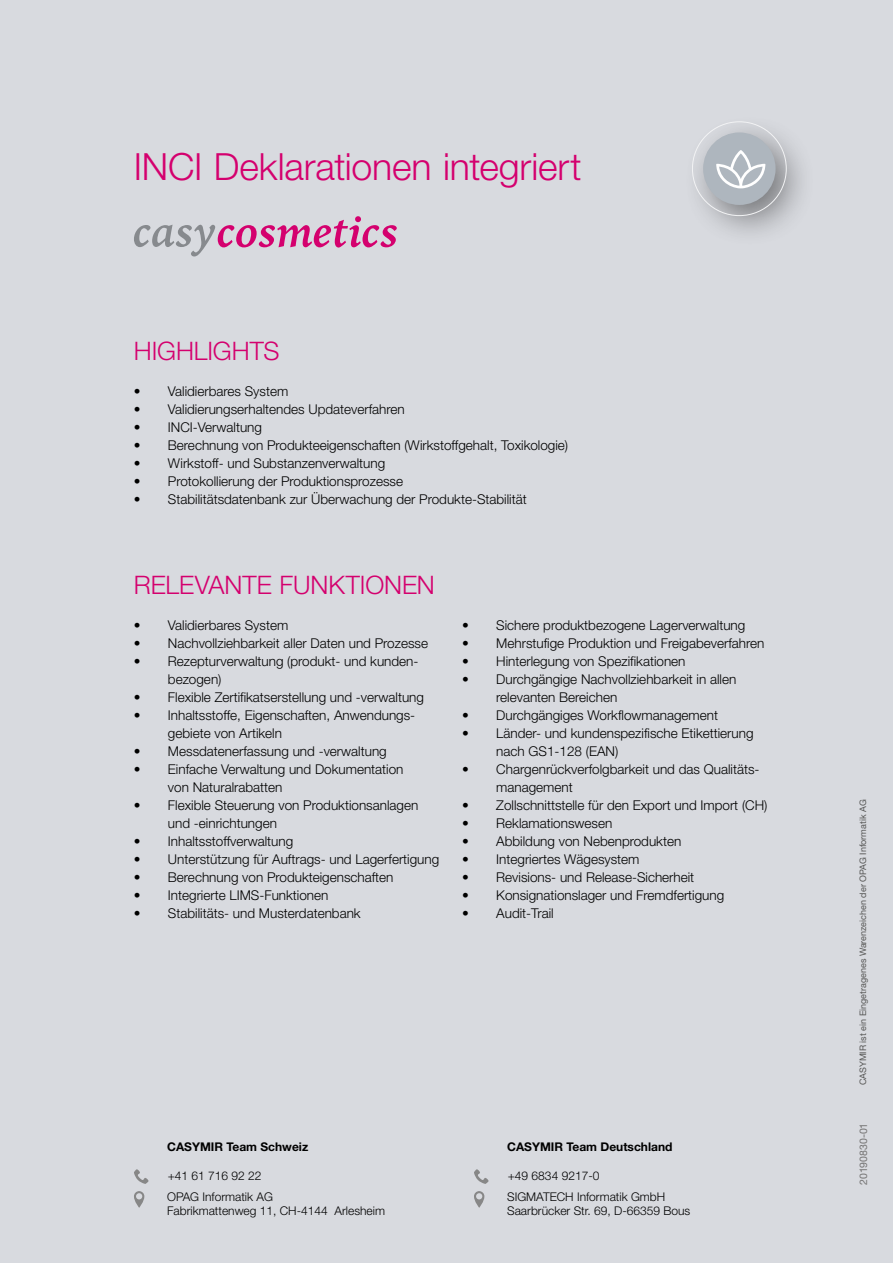
<style>
.page{position:relative;width:893px;height:1263px;background:#d8dadf}
.page>*{position:absolute;margin:0;border:0;box-sizing:border-box;transform-origin:0 0}
.t1{font:300 37.5px "Helvetica Neue";letter-spacing:-.005em;color:#d4006e}
.t2{font:300 25.5px "Helvetica Neue";letter-spacing:-.005em;color:#d4006e}
.t3{font:300 13.5px/18px "Helvetica Neue";color:#000}
.t4{font:300 12px/14.4px "Helvetica Neue";color:#000}
.t5{font:700 12px "Helvetica Neue";color:#000}
.t6{font:10.5px "Helvetica Neue";color:#747373}
.t7{font:9px "Helvetica Neue";color:#575756}
</style>
<div class="page">
<svg style="left:474px;top:1191px;width:10px;height:17px"></svg>
<svg style="left:134px;top:1191px;width:10px;height:17px"></svg>
<svg style="left:474px;top:1169px;width:15px;height:15px"></svg>
<svg style="left:134px;top:1169px;width:15px;height:15px"></svg>
<div style="left:677px;top:108px;width:146px;height:146px;background:#000;opacity:.66"></div>
<div style="left:703px;top:132px;width:73px;height:73px;background:#aeb6be;border-radius:50%"></div>
<svg style="left:134px;top:216px;width:263px;height:41px"></svg>
<svg style="left:716px;top:150px;width:49px;height:38px"></svg>
<h1 class="t1" style="left:134px;top:144px;width:449px">INCI Deklarationen integriert</h1>
<h2 class="t2" style="left:134px;top:335px;width:147px">HIGHLIGHTS</h2>
<p class="t3" style="left:134px;top:382px;width:156px">• Validierbares System</p>
<p class="t3" style="left:134px;top:400px;width:272px">• Validierungserhaltendes Updateverfahren</p>
<p class="t3" style="left:134px;top:418px;width:130px">• INCI-Verwaltung</p>
<p class="t3" style="left:134px;top:436px;width:436px">• Berechnung von Produkteeigenschaften (Wirkstoffgehalt, Toxikologie)</p>
<p class="t3" style="left:134px;top:454px;width:253px">• Wirkstoff- und Substanzenverwaltung</p>
<p class="t3" style="left:134px;top:472px;width:271px">• Protokollierung der Produktionsprozesse</p>
<p class="t3" style="left:134px;top:490px;width:394px">• Stabilitätsdatenbank zur Überwachung der Produkte-Stabilität</p>
<h2 class="t2" style="left:134px;top:569px;width:302px">RELEVANTE FUNKTIONEN</h2>
<p class="t3" style="left:134px;top:616px;width:156px">• Validierbares System</p>
<p class="t3" style="left:134px;top:634px;width:296px">• Nachvollziehbarkeit aller Daten und Prozesse</p>
<p class="t3" style="left:168px;top:652px;width:252px;text-indent:-34px">• Rezepturverwaltung (produkt- und kunden&shy;bezogen)</p>
<p class="t3" style="left:134px;top:688px;width:292px">• Flexible Zertifikatserstellung und -verwaltung</p>
<p class="t3" style="left:168px;top:706px;width:249px;text-indent:-34px">• Inhaltsstoffe, Eigenschaften, Anwendungs&shy;gebiete von Artikeln</p>
<p class="t3" style="left:134px;top:742px;width:254px">• Messdatenerfassung und -verwaltung</p>
<p class="t3" style="left:168px;top:760px;width:237px;text-indent:-34px">• Einfache Verwaltung und Dokumentation von Naturalrabatten</p>
<p class="t3" style="left:168px;top:796px;width:252px;text-indent:-34px">• Flexible Steuerung von Produktionsanlagen und -einrichtungen</p>
<p class="t3" style="left:134px;top:832px;width:161px">• Inhaltsstoffverwaltung</p>
<p class="t3" style="left:134px;top:850px;width:307px">• Unterstützung für Auftrags- und Lagerfertigung</p>
<p class="t3" style="left:134px;top:868px;width:261px">• Berechnung von Produkteigenschaften</p>
<p class="t3" style="left:134px;top:886px;width:196px">• Integrierte LIMS-Funktionen</p>
<p class="t3" style="left:134px;top:904px;width:228px">• Stabilitäts- und Musterdatenbank</p>
<p class="t3" style="left:462px;top:616px;width:285px">• Sichere produktbezogene Lagerverwaltung</p>
<p class="t3" style="left:462px;top:634px;width:304px">• Mehrstufige Produktion und Freigabeverfahren</p>
<p class="t3" style="left:462px;top:652px;width:225px">• Hinterlegung von Spezifikationen</p>
<p class="t3" style="left:496px;top:670px;width:242px;text-indent:-34px">• Durchgängige Nachvollziehbarkeit in allen relevanten Bereichen</p>
<p class="t3" style="left:462px;top:706px;width:257px">• Durchgängiges Workflowmanagement</p>
<p class="t3" style="left:496px;top:724px;width:259px;text-indent:-34px">• Länder- und kundenspezifische Etikettierung nach GS1-128 (EAN)</p>
<p class="t3" style="left:496px;top:760px;width:265px;text-indent:-34px">• Chargenrückverfolgbarkeit und das Qualitäts&shy;management</p>
<p class="t3" style="left:462px;top:796px;width:307px">• Zollschnittstelle für den Export und Import (CH)</p>
<p class="t3" style="left:462px;top:814px;width:152px">• Reklamationswesen</p>
<p class="t3" style="left:462px;top:832px;width:221px">• Abbildung von Nebenprodukten</p>
<p class="t3" style="left:462px;top:850px;width:179px">• Integriertes Wägesystem</p>
<p class="t3" style="left:462px;top:868px;width:234px">• Revisions- und Release-Sicherheit</p>
<p class="t3" style="left:462px;top:886px;width:264px">• Konsignationslager und Fremdfertigung</p>
<p class="t3" style="left:462px;top:904px;width:93px">• Audit-Trail</p>
<p class="t5" style="left:167px;top:1139px;width:143px">CASYMIR Team Schweiz</p>
<p class="t5" style="left:507px;top:1140px;width:167px">CASYMIR Team Deutschland</p>
<p class="t4" style="left:168px;top:1168px;width:95px">+41 61 716 92 22</p>
<p class="t4" style="left:508px;top:1168px;width:93px">+49 6834 9217-0</p>
<p class="t4" style="left:167px;top:1189px;width:219px">OPAG Informatik AG<br>Fabrikmattenweg 11, CH-4144 Arlesheim</p>
<p class="t4" style="left:507px;top:1189px;width:185px">SIGMATECH Informatik GmbH<br>Saarbrücker Str. 69, D-66359 Bous</p>
<p class="t7" style="left:857px;top:1085px;width:288px;rotate:-90deg">CASYMIR ist ein Eingetragenes Warenzeichen der OPAG Informatik AG</p>
<p class="t6" style="left:857px;top:1185px;width:64px;rotate:-90deg">20190830-01</p>
</div>
